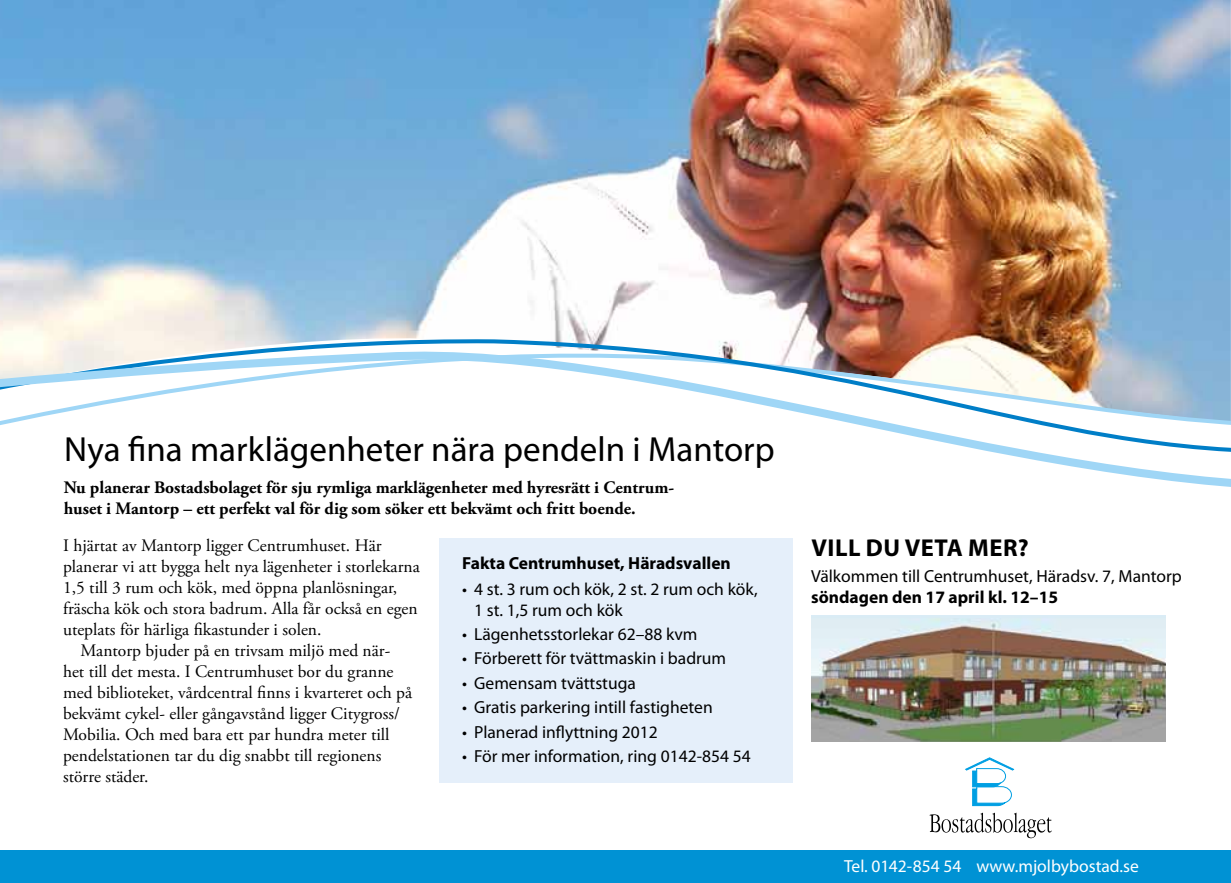
<style>
.page{position:relative;width:1231px;height:883px;background:#fff}
.page>*{position:absolute;margin:0;border:0;box-sizing:border-box;transform-origin:0 0}
.t1{font:35px "Myriad Pro";color:#000}
.t2{font:700 24.5px "Myriad Pro";letter-spacing:.02em;color:#000}
.t3{font:17.5px "Adobe Garamond Pro";color:#000}
.t4{font:17.5px/21px "Myriad Pro";color:#000}
.t5{font:700 17.5px/21px "Adobe Garamond Pro";color:#000}
.t6{font:700 17.5px "Myriad Pro";color:#000}
.t7{font:17.5px "Myriad Pro";color:#fff}
</style>
<div class="page">
<div style="left:0;top:850px;width:1230px;height:33px;background:#0092d4"></div>
<svg style="left:929px;top:813px;width:122px;height:25px"></svg>
<svg style="left:965px;top:758px;width:48px;height:49px"></svg>
<div style="left:438px;top:538px;width:354px;height:245px;background:#e5effa"></div>
<img style="left:0;top:0;width:1230px;height:331px">
<svg style="left:0;top:332px;width:1230px;height:155px"></svg>
<img style="left:811px;top:615px;width:354px;height:127px">
<h1 class="t1" style="left:64px;top:428px;width:712px">Nya fina marklägenheter nära pendeln i Mantorp</h1>
<p class="t5" style="left:64px;top:477px;width:612px">Nu planerar Bostadsbolaget för sju rymliga marklägenheter med hyresrätt i Centrum&shy;huset i Mantorp – ett perfekt val för dig som söker ett bekvämt och fritt boende.</p>
<p class="t3" style="left:63px;top:535px;width:320px">I hjärtat av Mantorp ligger Centrumhuset. Här</p>
<p class="t3" style="left:63px;top:556px;width:358px">planerar vi att bygga helt nya lägenheter i storlekarna</p>
<p class="t3" style="left:63px;top:577px;width:336px">1,5 till 3 rum och kök, med öppna planlösningar,</p>
<p class="t3" style="left:63px;top:598px;width:356px">fräscha kök och stora badrum. Alla får också en egen</p>
<p class="t3" style="left:63px;top:619px;width:260px">uteplats för härliga fikastunder i solen.</p>
<p class="t3" style="left:80px;top:640px;width:311px">Mantorp bjuder på en trivsam miljö med när-</p>
<p class="t3" style="left:63px;top:661px;width:332px">het till det mesta. I Centrumhuset bor du granne</p>
<p class="t3" style="left:63px;top:682px;width:350px">med biblioteket, vårdcentral finns i kvarteret och på</p>
<p class="t3" style="left:63px;top:703px;width:338px">bekvämt cykel- eller gångavstånd ligger Citygross/</p>
<p class="t3" style="left:63px;top:724px;width:328px">Mobilia. Och med bara ett par hundra meter till</p>
<p class="t3" style="left:63px;top:745px;width:320px">pendelstationen tar du dig snabbt till regionens</p>
<p class="t3" style="left:63px;top:766px;width:87px">större städer.</p>
<p class="t6" style="left:462px;top:551px;width:270px">Fakta Centrumhuset, Häradsvallen</p>
<p class="t4" style="left:474px;top:578px;width:285px;text-indent:-12px">• 4 st. 3 rum och kök, 2 st. 2 rum och kök,<br>1 st. 1,5 rum och kök</p>
<p class="t4" style="left:462px;top:623px;width:237px">• Lägenhetsstorlekar 62–88 kvm</p>
<p class="t4" style="left:462px;top:648px;width:265px">• Förberett för tvättmaskin i badrum</p>
<p class="t4" style="left:462px;top:672px;width:175px">• Gemensam tvättstuga</p>
<p class="t4" style="left:462px;top:697px;width:252px">• Gratis parkering intill fastigheten</p>
<p class="t4" style="left:462px;top:721px;width:197px">• Planerad inflyttning 2012</p>
<p class="t4" style="left:462px;top:746px;width:290px">• För mer information, ring 0142-854 54</p>
<h2 class="t2" style="left:811px;top:532px;width:219px">Vill du veta mer?</h2>
<p class="t4" style="left:811px;top:565px;width:372px">Välkommen till Centrumhuset, Häradsv. 7, Mantorp</p>
<p class="t6" style="left:811px;top:585px;width:248px">söndagen den 17 april kl. 12–15</p>
<p class="t7" style="left:844px;top:855px;width:296px">Tel. 0142-854 54 www.mjolbybostad.se</p>
</div>
